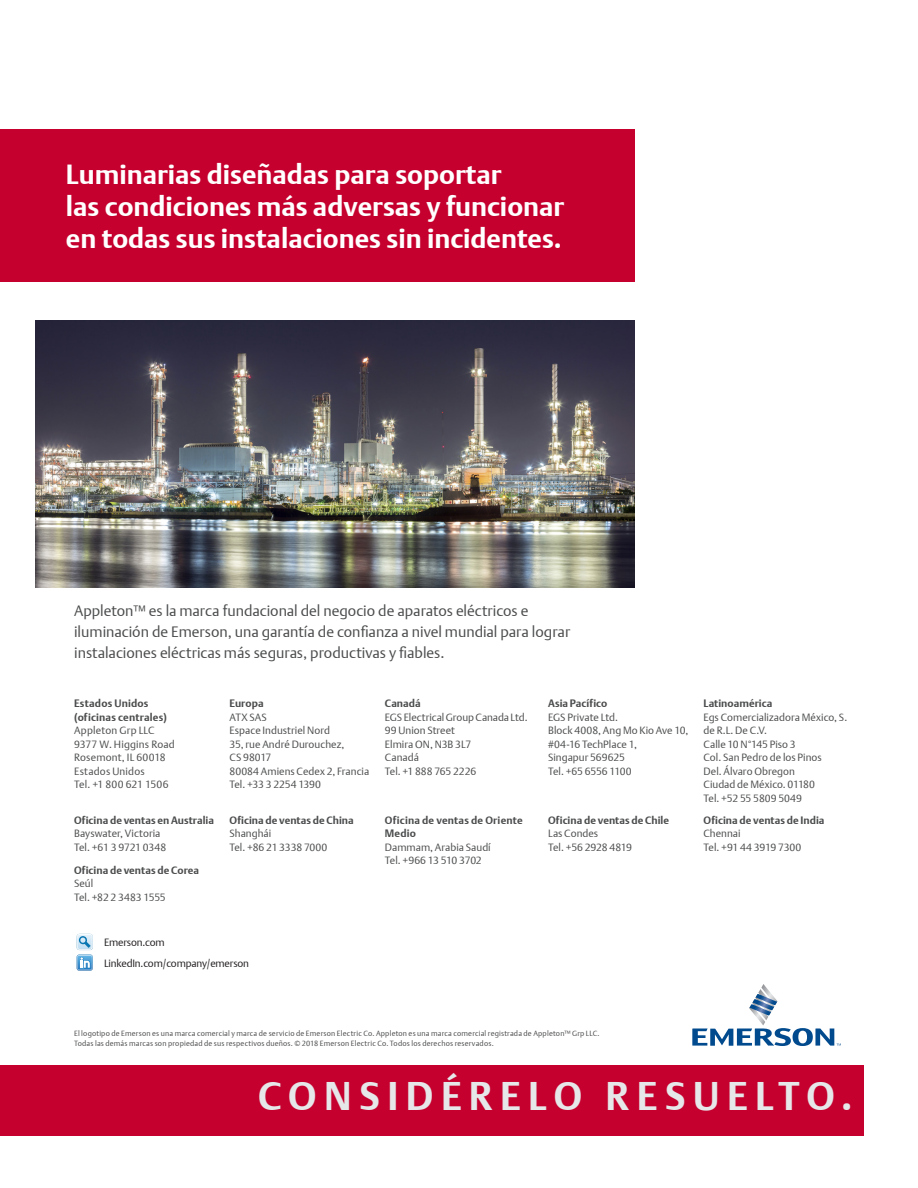
<style>
.page{position:relative;width:918px;height:1188px;background:#fff}
.page>*{position:absolute;margin:0;border:0;box-sizing:border-box;transform-origin:0 0}
.t1{font:39px "DTL Argo T Bold";letter-spacing:.195em;color:#e6e7e9}
.t2{font:27px/32.4px "DTL Argo T Bold";color:#fff}
.t3{font:15px/21px "DTL Argo T Light";color:#4b4c4d}
.t4{font:10.5px/13.5px "DTL Argo T Light";color:#4b4c4d}
.t5{font:10.5px/13.5px "DTL Argo T Bold";letter-spacing:.005em;color:#4b4c4d}
.BODY{font:10.5px "DTL Argo T Light";letter-spacing:-.015em;color:#231f20}
.t6{font:10.5px "DTL Argo T Light";letter-spacing:.02em;color:#4b4c4d}
.t7{font:10.5px "DTL Argo T Light";letter-spacing:-.025em;color:#4b4c4d}
.t8{font:10.5px "DTL Argo T Light";letter-spacing:-.02em;color:#4b4c4d}
.BODY-2{font:7.5px/10.5px "DTL Argo T Light";letter-spacing:.025em;color:#4b4c4d}
</style>
<div class="page">
<div style="left:0;top:129px;width:635px;height:153px;background:#c5002e"></div>
<img style="left:36px;top:320px;width:599px;height:268px">
<div style="left:0;top:1065px;width:864px;height:71px;background:#c5002e"></div>
<svg style="left:77px;top:934px;width:16px;height:37px"></svg>
<svg style="left:692px;top:984px;width:149px;height:62px"></svg>
<p class="t2" style="left:66px;top:158px;width:500px">Luminarias diseñadas para soportar<br>las condiciones más adversas y funcionar en todas sus instalaciones sin incidentes.</p>
<p class="t3" style="left:74px;top:600px;width:456px">Appleton™ es la marca fundacional del negocio de aparatos eléctricos e</p>
<p class="t3" style="left:74px;top:621px;width:498px">iluminación de Emerson, una garantía de confianza a nivel mundial para lograr instalaciones eléctricas más seguras, productivas y fiables.</p>
<p class="t5" style="left:74px;top:697px;width:94px">Estados Unidos (oficinas centrales)</p>
<p class="t6" style="left:74px;top:724px;width:82px">Appleton Grp LLC</p>
<p class="t4" style="left:74px;top:737px;width:102px">9377 W. Higgins Road</p>
<p class="t4" style="left:74px;top:751px;width:93px">Rosemont, IL 60018</p>
<p class="t6" style="left:74px;top:765px;width:72px">Estados Unidos</p>
<p class="t4" style="left:74px;top:778px;width:96px">Tel. +1 800 621 1506</p>
<p class="t5" style="left:74px;top:813px;width:141px">Oficina de ventas en Australia</p>
<p class="t4" style="left:74px;top:827px;width:94px">Bayswater, Victoria<br>Tel. +61 3 9721 0348</p>
<p class="t5" style="left:74px;top:863px;width:127px">Oficina de ventas de Corea</p>
<p class="t4" style="left:74px;top:877px;width:21px">Seúl</p>
<p class="t4" style="left:74px;top:890px;width:93px">Tel. +82 2 3483 1555</p>
<p class="t5" style="left:230px;top:697px;width:36px">Europa</p>
<p class="t4" style="left:230px;top:710px;width:39px">ATX SAS</p>
<p class="t4" style="left:230px;top:724px;width:102px">Espace Industriel Nord</p>
<p class="t4" style="left:230px;top:737px;width:116px">35, rue André Durouchez,</p>
<p class="t4" style="left:230px;top:751px;width:43px">CS 98017</p>
<p class="t4" style="left:230px;top:764px;width:141px">80084 Amiens Cedex 2, Francia</p>
<p class="t4" style="left:230px;top:778px;width:93px">Tel. +33 3 2254 1390</p>
<p class="t5" style="left:230px;top:813px;width:126px">Oficina de ventas de China</p>
<p class="t4" style="left:230px;top:827px;width:99px">Shanghái<br>Tel. +86 21 3338 7000</p>
<p class="BODY" style="left:104px;top:936px;width:62px">Emerson.com</p>
<p class="BODY" style="left:104px;top:957px;width:146px">LinkedIn.com/company/emerson</p>
<p class="t5" style="left:385px;top:697px;width:37px">Canadá</p>
<p class="t4" style="left:385px;top:710px;width:144px">EGS Electrical Group Canada Ltd.</p>
<p class="t4" style="left:385px;top:724px;width:72px">99 Union Street</p>
<p class="t4" style="left:385px;top:737px;width:88px">Elmira ON, N3B 3L7</p>
<p class="t4" style="left:385px;top:751px;width:35px">Canadá</p>
<p class="t4" style="left:385px;top:764px;width:93px">Tel. +1 888 765 2226</p>
<p class="t5" style="left:385px;top:813px;width:139px">Oficina de ventas de Oriente<br>Medio</p>
<p class="t4" style="left:385px;top:840px;width:107px">Dammam, Arabia Saudí</p>
<p class="t7" style="left:385px;top:854px;width:98px">Tel. +966 13 510 3702</p>
<p class="t5" style="left:548px;top:697px;width:61px">Asia Pacífico</p>
<p class="t4" style="left:548px;top:710px;width:71px">EGS Private Ltd.</p>
<p class="t4" style="left:548px;top:724px;width:142px">Block 4008, Ang Mo Kio Ave 10,</p>
<p class="t4" style="left:548px;top:737px;width:90px">#04-16 TechPlace 1,</p>
<p class="t4" style="left:548px;top:751px;width:78px">Singapur 569625</p>
<p class="t4" style="left:548px;top:764px;width:85px">Tel. +65 6556 1100</p>
<p class="t5" style="left:548px;top:813px;width:122px">Oficina de ventas de Chile</p>
<p class="t4" style="left:548px;top:827px;width:52px">Las Condes</p>
<p class="t8" style="left:548px;top:841px;width:85px">Tel. +56 2928 4819</p>
<p class="t5" style="left:704px;top:697px;width:70px">Latinoamérica</p>
<p class="t4" style="left:704px;top:710px;width:145px">Egs Comercializadora México, S. de R.L. De C.V.</p>
<p class="t4" style="left:704px;top:737px;width:94px">Calle 10 N°145 Piso 3</p>
<p class="t4" style="left:704px;top:751px;width:120px">Col. San Pedro de los Pinos</p>
<p class="t4" style="left:704px;top:764px;width:93px">Del. Álvaro Obregon</p>
<p class="t4" style="left:704px;top:778px;width:113px">Ciudad de México. 01180</p>
<p class="t4" style="left:704px;top:791px;width:100px">Tel. +52 55 5809 5049</p>
<p class="t5" style="left:704px;top:813px;width:122px">Oficina de ventas de India</p>
<p class="t4" style="left:704px;top:827px;width:39px">Chennai</p>
<p class="t4" style="left:704px;top:840px;width:99px">Tel. +91 44 3919 7300</p>
<p class="BODY-2" style="left:74px;top:1028px;width:527px">El logotipo de Emerson es una marca comercial y marca de servicio de Emerson Electric Co. Appleton es una marca comercial registrada de Appleton™ Grp LLC.<br>Todas las demás marcas son propiedad de sus respectivos dueños. © 2018 Emerson Electric Co. Todos los derechos reservados.</p>
<p class="t1" style="left:258px;top:1074px;width:596px">CONSIDÉRELO RESUELTO.</p>
</div>
